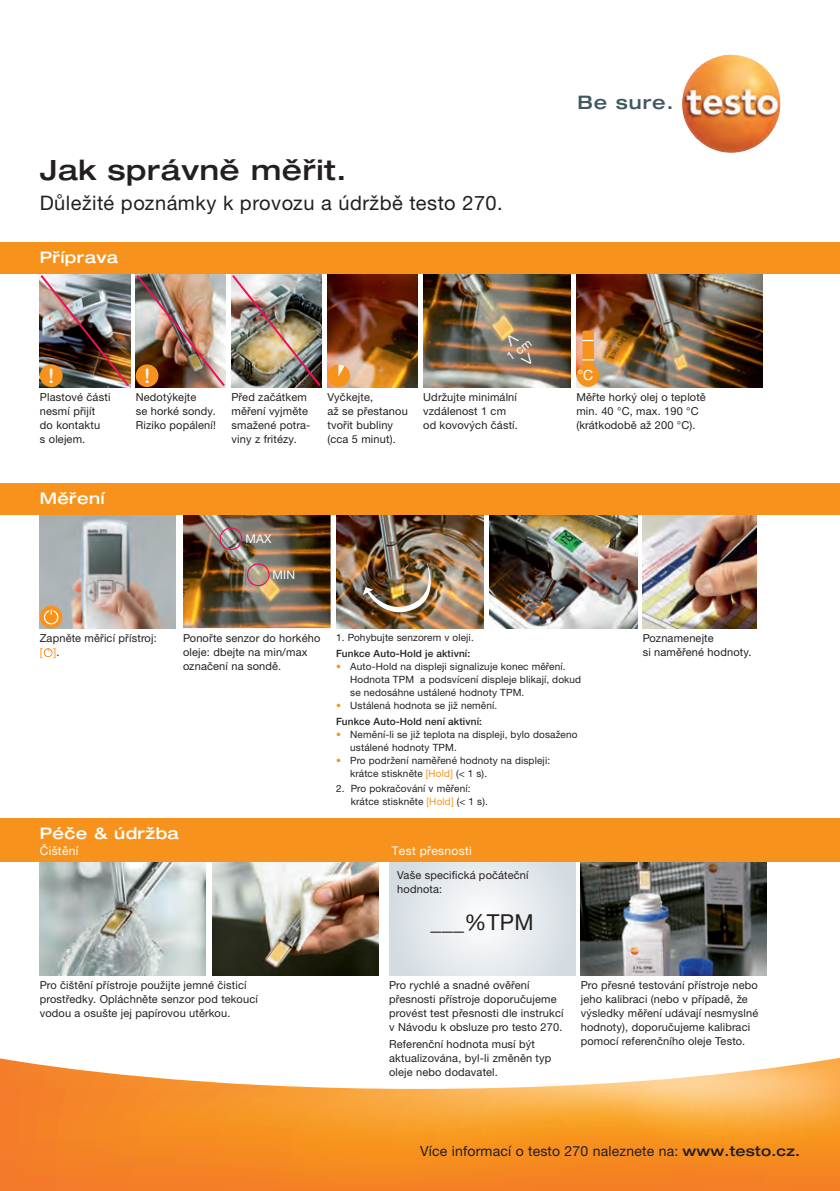
<style>
.page{position:relative;width:840px;height:1191px;background:#fff}
.page>*{position:absolute;margin:0;border:0;box-sizing:border-box;transform-origin:0 0}
.t1{font:500 expanded 28px "Helvetica Neue LTW1 G";letter-spacing:.025em;color:#231f20}
.t2{font:22px "Helvetica Neue LTW1 G";color:#231f20}
.t3{font:20px "Helvetica Neue LTW1 G";letter-spacing:.025em;color:#231f20}
.t4{font:500 20px "Helvetica Neue LTW1 G";color:#fff}
.t5{font:500 expanded 18.6px "Helvetica Neue LTW1 G";letter-spacing:.05em;color:#3f5864}
.Copy_heavy_8_5_pt{font:500 expanded 16px "Helvetica Neue LTW1 G";letter-spacing:.025em;color:#fff}
.t6{font:14px "Helvetica Neue LTW1 G";letter-spacing:.015em;color:#231f20}
.t7{font:14px "Helvetica Neue LTW1 G";color:#fff}
.Copy_heavy_8_5_pt-2{font:12px "Helvetica Neue LTW1 G";letter-spacing:.025em;color:#fff}
.t8{font:11px/14px "Helvetica Neue LTW1 G";letter-spacing:.015em;color:#231f20}
.t9{font:10px/13px "Helvetica Neue LTW1 G";letter-spacing:.015em;color:#231f20}
.t10{font:500 10px "Helvetica Neue LTW1 G";letter-spacing:.015em;color:#231f20}
.s1{color:#f7931d}
.s2{font-weight:500;font-stretch:expanded}
</style>
<div class="page">
<svg style="left:0;top:1058px;width:839px;height:133px"></svg>
<img style="left:327px;top:274px;width:90px;height:113px">
<img style="left:423px;top:274px;width:147px;height:113px">
<img style="left:576px;top:274px;width:186px;height:113px">
<img style="left:39px;top:274px;width:283px;height:114px">
<div style="left:576px;top:364px;width:23px;height:23px;background:#f7931d;border-radius:50%"></div>
<div style="left:582px;top:331px;width:11px;height:42px;background:#f7931d;border-radius:2px"></div>
<img style="left:40px;top:514px;width:136px;height:114px">
<img style="left:183px;top:514px;width:147px;height:114px">
<img style="left:336px;top:514px;width:147px;height:114px">
<img style="left:489px;top:514px;width:147px;height:114px">
<img style="left:642px;top:514px;width:113px;height:114px">
<svg style="left:40px;top:606px;width:22px;height:22px"></svg>
<div style="left:44px;top:610px;width:14px;height:14px;border:1px solid #fff;border-radius:50%"></div>
<svg style="left:49px;top:607px;width:4px;height:8px"></svg>
<div style="left:327px;top:364px;width:23px;height:23px;background:#f7931d;border-radius:50%"></div>
<svg style="left:338px;top:364px;width:6px;height:12px"></svg>
<img style="left:40px;top:862px;width:165px;height:113px">
<svg style="left:389px;top:862px;width:185px;height:113px"></svg>
<img style="left:580px;top:862px;width:185px;height:113px">
<div style="left:0;top:242px;width:839px;height:32px;background:#f7931d"></div>
<div style="left:0;top:483px;width:839px;height:31px;background:#f7931d"></div>
<div style="left:0;top:818px;width:839px;height:43px;background:#f7931d"></div>
<div style="left:219px;top:527px;width:23px;height:23px;border:1px solid #ee1059;border-radius:50%"></div>
<div style="left:247px;top:563px;width:22px;height:23px;border:1px solid #ee1059;border-radius:50%"></div>
<img style="left:213px;top:862px;width:165px;height:113px">
<img style="left:362px;top:560px;width:80px;height:61px">
<div style="left:44px;top:648px;width:8px;height:9px;border:1px solid #f7931d;border-radius:50%"></div>
<img style="left:682px;top:55px;width:97px;height:98px">
<svg style="left:504px;top:333px;width:30px;height:34px"></svg>
<p class="t1" style="left:40px;top:152px;width:308px">Jak správně měřit.</p>
<p class="t3" style="left:40px;top:190px;width:464px">Důležité poznámky k provozu a údržbě testo 270.</p>
<p class="Copy_heavy_8_5_pt" style="left:40px;top:247px;width:80px">Příprava</p>
<h3 class="t5" style="left:577px;top:90px;width:97px">Be sure.</h3>
<p class="t4" style="left:48px;top:364px;width:7px">!</p>
<p class="t4" style="left:144px;top:364px;width:7px">!</p>
<p class="t7" style="left:577px;top:366px;width:17px">°C</p>
<p class="t8" style="left:40px;top:389px;width:72px">Plastové části nesmí přijít do kontaktu<br>s olejem.</p>
<p class="t8" style="left:136px;top:389px;width:82px">Nedotýkejte<br>se horké sondy.<br>Riziko popálení!</p>
<p class="t8" style="left:231px;top:389px;width:80px">Před začátkem měření vyjměte smažené potra&shy;viny z fritézy.</p>
<p class="t8" style="left:327px;top:389px;width:82px">Vyčkejte,<br>až se přestanou tvořit bubliny (cca 5 minut).</p>
<p class="t8" style="left:423px;top:390px;width:96px">Udržujte minimální vzdálenost 1 cm od kovových částí.</p>
<p class="t8" style="left:576px;top:390px;width:131px">Měřte horký olej o teplotě min. 40 °C, max. 190 °C</p>
<p class="t8" style="left:576px;top:418px;width:121px">(krátkodobě až 200 °C).</p>
<p class="Copy_heavy_8_5_pt" style="left:40px;top:488px;width:66px">Měření</p>
<p class="Copy_heavy_8_5_pt-2" style="left:245px;top:531px;width:28px">MAX</p>
<p class="Copy_heavy_8_5_pt-2" style="left:272px;top:567px;width:24px">MIN</p>
<p class="t8" style="left:40px;top:630px;width:118px">Zapněte měřicí přístroj: <span class="s1">[ ]</span>.</p>
<p class="t8" style="left:183px;top:630px;width:139px">Ponořte senzor do horkého oleje: dbejte na min/max označení na sondě.</p>
<p class="t9" style="left:336px;top:631px;width:139px">1. Pohybujte senzorem v oleji.</p>
<p class="t10" style="left:336px;top:647px;width:135px">Funkce Auto-Hold je aktivní:</p>
<p class="t9" style="left:350px;top:659px;width:232px;text-indent:-14px"><span class="s1">•</span> Auto-Hold na displeji signalizuje konec měření.<br>Hodnota TPM a podsvícení displeje blikají, dokud se nedosáhne ustálené hodnoty TPM.</p>
<p class="t9" style="left:336px;top:698px;width:162px"><span class="s1">•</span> Ustálená hodnota se již nemění.</p>
<p class="t10" style="left:336px;top:715px;width:147px">Funkce Auto-Hold není aktivní:</p>
<p class="t9" style="left:350px;top:727px;width:229px;text-indent:-14px"><span class="s1">•</span> Nemění-li se již teplota na displeji, bylo dosaženo ustálené hodnoty TPM.</p>
<p class="t9" style="left:350px;top:753px;width:201px;text-indent:-14px"><span class="s1">•</span> Pro podržení naměřené hodnoty na displeji: krátce stiskněte <span class="s1">[Hold]</span> (&lt; 1 s).</p>
<p class="t9" style="left:351px;top:782px;width:138px;text-indent:-15px">2. Pro pokračování v měření: krátce stiskněte <span class="s1">[Hold]</span> (&lt; 1 s).</p>
<p class="Copy_heavy_8_5_pt" style="left:40px;top:822px;width:141px">Péče &amp; údržba</p>
<p class="Copy_heavy_8_5_pt-2" style="left:40px;top:843px;width:40px">Čištění</p>
<p class="Copy_heavy_8_5_pt-2" style="left:391px;top:843px;width:81px">Test přesnosti</p>
<p class="t8" style="left:397px;top:868px;width:133px">Vaše specifická počáteční hodnota:</p>
<p class="t2" style="left:430px;top:908px;width:105px">___%TPM</p>
<p class="t8" style="left:642px;top:630px;width:110px">Poznamenejte<br>si naměřené hodnoty.</p>
<p class="t8" style="left:40px;top:978px;width:219px">Pro čištění přístroje použijte jemné čisticí prostředky. Opláchněte senzor pod tekoucí vodou a osušte jej papírovou utěrkou.</p>
<p class="t8" style="left:580px;top:978px;width:179px">Pro přesné testování přístroje nebo jeho kalibraci (nebo v případě, že výsledky měření udávají nesmyslné hodnoty), doporučujeme kalibraci pomocí referenčního oleje Testo.</p>
<p class="t8" style="left:389px;top:978px;width:176px">Pro rychlé a snadné ověření přesnosti přístroje doporučujeme provést test přesnosti dle instrukcí v Návodu k obsluze pro testo 270.</p>
<p class="t8" style="left:389px;top:1037px;width:164px">Referenční hodnota musí být aktualizována, byl-li změněn typ oleje nebo dodavatel.</p>
<p class="t6" style="left:420px;top:1141px;width:381px">Více informací o testo 270 naleznete na: <span class="s2">www.testo.cz.</span></p>
</div>
